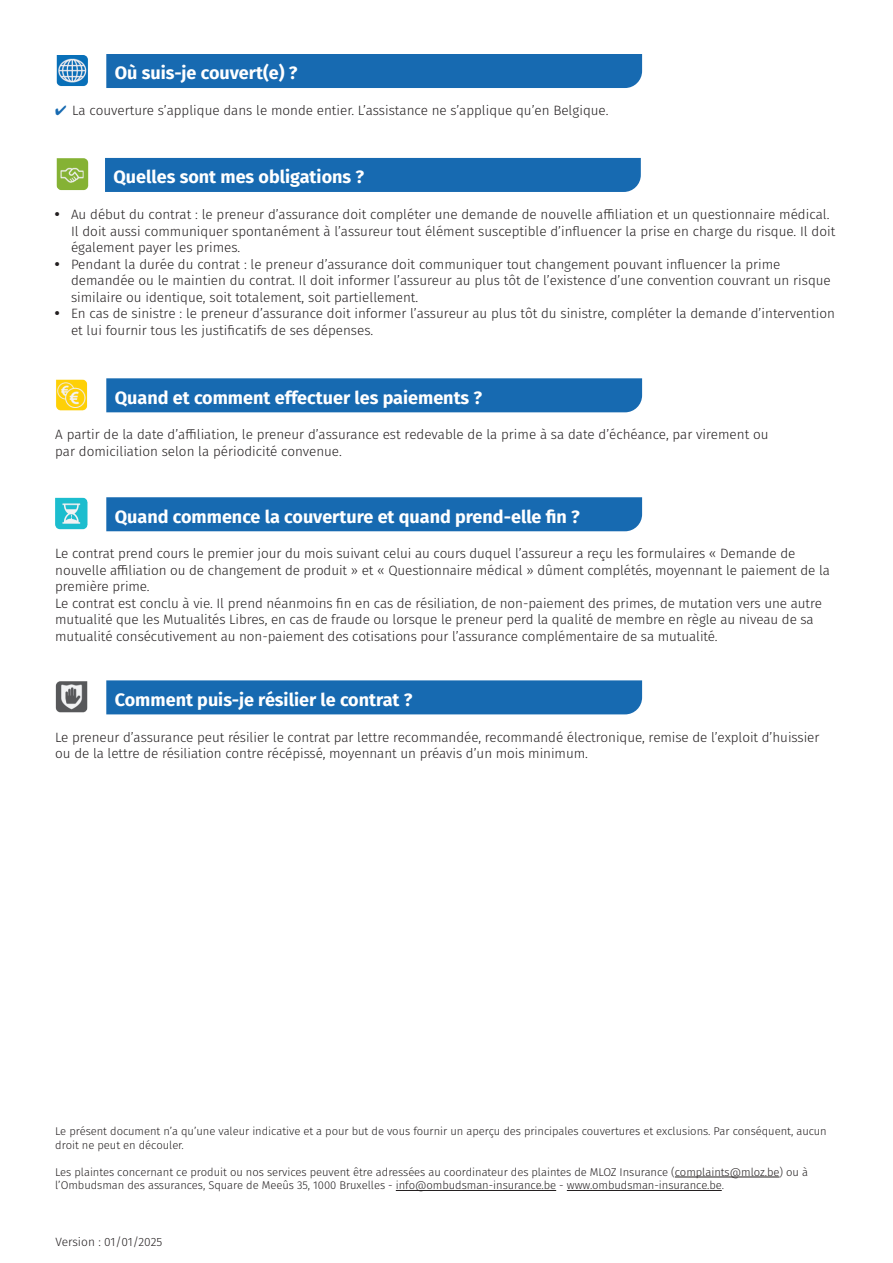
<style>
.page{position:relative;width:893px;height:1263px;background:#fff}
.page>*{position:absolute;margin:0;border:0;box-sizing:border-box;transform-origin:0 0}
.t1{font:700 18px "Fira Sans";color:#fff}
.t2{font:300 13.5px/16.5px "Fira Sans";letter-spacing:-.005em;color:#231f20}
.t3{font:300 12px "Fira Sans";color:#231f20}
.t4{font:300 11.25px/13.5px "Fira Sans";letter-spacing:-.005em;color:#231f20}
.s1{color:#176ab1}
</style>
<div class="page">
<div style="left:106px;top:54px;width:536px;height:34px;background:#176ab1"></div>
<div style="left:106px;top:378px;width:536px;height:34px;background:#176ab1"></div>
<div style="left:106px;top:497px;width:536px;height:34px;background:#176ab1"></div>
<div style="left:105px;top:158px;width:536px;height:34px;background:#176ab1"></div>
<img style="left:56px;top:55px;width:32px;height:31px">
<img style="left:56px;top:379px;width:32px;height:32px">
<img style="left:56px;top:498px;width:32px;height:32px">
<div style="left:106px;top:680px;width:536px;height:34px;background:#176ab1"></div>
<img style="left:55px;top:681px;width:32px;height:32px">
<img style="left:56px;top:158px;width:33px;height:33px">
<hr style="left:675px;top:1177px;width:104px;height:1px;background:#231f20">
<hr style="left:396px;top:1190px;width:160px;height:1px;background:#231f20">
<hr style="left:567px;top:1190px;width:155px;height:1px;background:#231f20">
<p class="t1" style="left:115px;top:58px;width:184px">Où suis-je couvert(e) ?</p>
<p class="t2" style="left:55px;top:102px;width:555px"><span class="s1">✔</span> La couverture s’applique dans le monde entier. L’assistance ne s’applique qu’en Belgique.</p>
<p class="t1" style="left:114px;top:162px;width:252px">Quelles sont mes obligations ?</p>
<p class="t2" style="left:71px;top:206px;width:766px;text-indent:-17px">• Au début du contrat : le preneur d’assurance doit compléter une demande de nouvelle affiliation et un questionnaire médical.<br>Il doit aussi communiquer spontanément à l’assureur tout élément susceptible d’influencer la prise en charge du risque. Il doit également payer les primes.</p>
<p class="t2" style="left:71px;top:256px;width:761px;text-indent:-17px">• Pendant la durée du contrat : le preneur d’assurance doit communiquer tout changement pouvant influencer la prime demandée ou le maintien du contrat. Il doit informer l’assureur au plus tôt de l’existence d’une convention couvrant un risque similaire ou identique, soit totalement, soit partiellement.</p>
<p class="t2" style="left:71px;top:305px;width:765px;text-indent:-17px">• En cas de sinistre : le preneur d’assurance doit informer l’assureur au plus tôt du sinistre, compléter la demande d’intervention et lui fournir tous les justificatifs de ses dépenses.</p>
<p class="t1" style="left:115px;top:382px;width:369px">Quand et comment effectuer les paiements ?</p>
<p class="t2" style="left:55px;top:426px;width:715px">A partir de la date d’affiliation, le preneur d’assurance est redevable de la prime à sa date d’échéance, par virement ou par domiciliation selon la périodicité convenue.</p>
<p class="t1" style="left:115px;top:501px;width:467px">Quand commence la couverture et quand prend-elle fin ?</p>
<p class="t2" style="left:55px;top:545px;width:776px">Le contrat prend cours le premier jour du mois suivant celui au cours duquel l’assureur a reçu les formulaires « Demande de nouvelle affiliation ou de changement de produit » et « Questionnaire médical » dûment complétés, moyennant le paiement de la première prime.</p>
<p class="t2" style="left:55px;top:595px;width:768px">Le contrat est conclu à vie. Il prend néanmoins fin en cas de résiliation, de non-paiement des primes, de mutation vers une autre mutualité que les Mutualités Libres, en cas de fraude ou lorsque le preneur perd la qualité de membre en règle au niveau de sa mutualité consécutivement au non-paiement des cotisations pour l’assurance complémentaire de sa mutualité.</p>
<p class="t1" style="left:115px;top:684px;width:299px">Comment puis-je résilier le contrat ?</p>
<p class="t2" style="left:55px;top:728px;width:766px">Le preneur d’assurance peut résilier le contrat par lettre recommandée, recommandé électronique, remise de l’exploit d’huissier ou de la lettre de résiliation contre récépissé, moyennant un préavis d’un mois minimum.</p>
<p class="t4" style="left:55px;top:1124px;width:773px">Le présent document n’a qu’une valeur indicative et a pour but de vous fournir un aperçu des principales couvertures et exclusions. Par conséquent, aucun droit ne peut en découler.</p>
<p class="t4" style="left:55px;top:1165px;width:754px">Les plaintes concernant ce produit ou nos services peuvent être adressées au coordinateur des plaintes de MLOZ Insurance (complaints@mloz.be) ou à l’Ombudsman des assurances, Square de Meeûs 35, 1000 Bruxelles - info@ombudsman-insurance.be - www.ombudsman-insurance.be.</p>
<p class="t3" style="left:56px;top:1233px;width:108px">Version : 01/01/2025</p>
</div>
